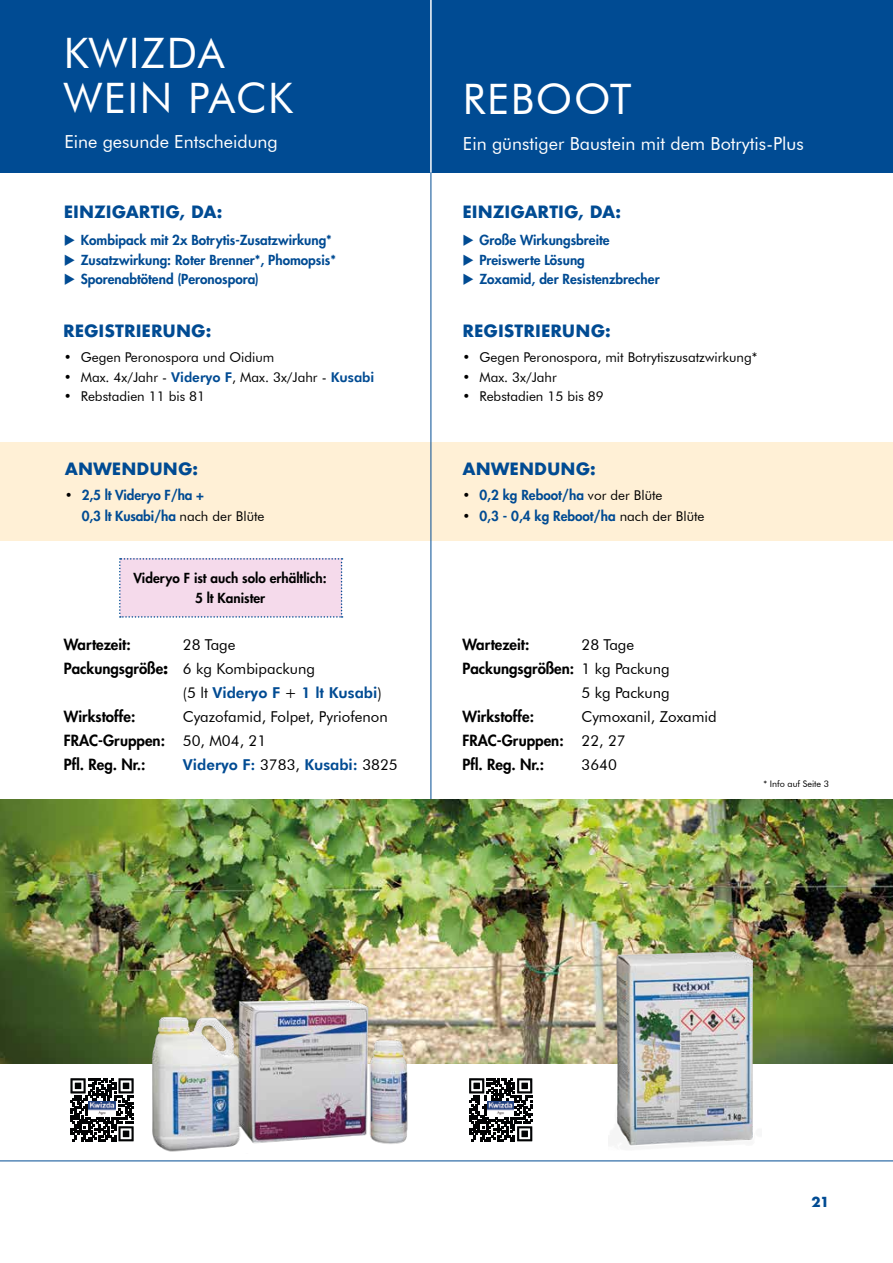
<style>
.page{position:relative;width:893px;height:1263px;background:#fff}
.page>*{position:absolute;margin:0;border:0;box-sizing:border-box;transform-origin:0 0}
.t1{font:42px/45px "Futura BT";letter-spacing:.04em;color:#fff}
.t2{font:18px "Futura BT";color:#fff}
.t3{font:700 16.5px "Futura";color:#004b93}
.t4{font:800 15px/24px "Futura Std";color:#000}
.t5{font:15px "Futura BT";color:#000}
.t6{font:800 15px "Futura BT";color:#004b93}
.t7{font:800 13.5px/21px "Futura Std";color:#004b93}
.t8{font:13.5px "Futura BT";color:#000}
.t9{font:800 13.5px/19.5px "Futura Std";color:#000;text-align:center}
.t10{font:700 13.5px "Futura";color:#004b93}
.t11{font:9px "Futura BT";color:#000}
.s1{font-weight:800;color:#004b93}
.s2{font-family:"Futura BT";font-weight:400;color:#000}
.s3{font-family:"Futura Std";font-weight:800}
.s4{font-family:"Futura";font-weight:700}
.s5{font-weight:400;color:#000}
.s6{font-family:"Futura BT";font-weight:400}
</style>
<div class="page">
<div style="left:0;top:0;width:893px;height:173px;background:#004b93"></div>
<hr style="left:431px;top:0;width:1px;height:173px;background:#fff">
<hr style="left:0;top:1160px;width:893px;height:1px;background:#004b93">
<div style="left:0;top:443px;width:893px;height:98px;background:#fff0d6"></div>
<hr style="left:431px;top:173px;width:1px;height:695px;background:#004b93">
<img style="left:0;top:799px;width:893px;height:264px">
<img style="left:608px;top:944px;width:154px;height:202px">
<img style="left:144px;top:992px;width:269px;height:160px">
<svg style="left:70px;top:1078px;width:64px;height:63px"></svg>
<img style="left:89px;top:1102px;width:26px;height:14px">
<svg style="left:469px;top:1078px;width:63px;height:63px"></svg>
<img style="left:487px;top:1102px;width:27px;height:14px">
<div style="left:119px;top:558px;width:224px;height:60px;background:#f5daeb"></div>
<h1 class="t1" style="left:64px;top:30px;width:231px">KWIZDA<br>WEIN PACK</h1>
<h2 class="t2" style="left:64px;top:131px;width:215px">Eine gesunde Entscheidung</h2>
<h1 class="t1" style="left:463px;top:76px;width:170px">REBOOT</h1>
<h2 class="t2" style="left:463px;top:132px;width:342px">Ein günstiger Baustein mit dem Botrytis-Plus</h2>
<p class="t3" style="left:64px;top:200px;width:160px">EINZIGARTIG, DA:</p>
<p class="t3" style="left:462px;top:200px;width:160px">EINZIGARTIG, DA:</p>
<p class="t7" style="left:462px;top:230px;width:149px">◆ Große Wirkungsbreite</p>
<p class="t7" style="left:462px;top:249px;width:124px">◆ Preiswerte Lösung</p>
<p class="t7" style="left:462px;top:269px;width:199px">◆ Zoxamid, der Resistenzbrecher</p>
<p class="t7" style="left:64px;top:230px;width:270px">◆ Kombipack mit 2x Botrytis-Zusatzwirkung*</p>
<p class="t7" style="left:64px;top:249px;width:274px">◆ Zusatzwirkung: Roter Brenner*, Phomopsis*</p>
<p class="t7" style="left:64px;top:268px;width:197px">◆ Sporenabtötend (Peronospora)</p>
<p class="t3" style="left:63px;top:319px;width:150px">REGISTRIERUNG:</p>
<p class="t3" style="left:462px;top:319px;width:150px">REGISTRIERUNG:</p>
<p class="t8" style="left:64px;top:349px;width:212px">• Gegen Peronospora und Oidium</p>
<p class="t8" style="left:64px;top:369px;width:312px">• Max. 4x/Jahr - <span class="s1">Videryo F</span>, Max. 3x/Jahr - <span class="s1">Kusabi</span></p>
<p class="t8" style="left:64px;top:388px;width:143px">• Rebstadien 11 bis 81</p>
<p class="t8" style="left:462px;top:349px;width:296px">• Gegen Peronospora, mit Botrytiszusatzwirkung*</p>
<p class="t8" style="left:462px;top:369px;width:96px">• Max. 3x/Jahr</p>
<p class="t8" style="left:462px;top:388px;width:143px">• Rebstadien 15 bis 89</p>
<p class="t3" style="left:65px;top:457px;width:135px">ANWENDUNG:</p>
<p class="t3" style="left:462px;top:457px;width:135px">ANWENDUNG:</p>
<p class="t7" style="left:82px;top:484px;width:184px;text-indent:-17px"><span class="s2">•</span> 2,5 lt Videryo F/ha +<br>0,3 lt Kusabi/ha <span class="s2">nach der Blüte</span></p>
<p class="t7" style="left:462px;top:484px;width:202px"><span class="s2">•</span> 0,2 kg Reboot/ha <span class="s2">vor der Blüte</span></p>
<p class="t7" style="left:462px;top:505px;width:244px"><span class="s2">•</span> 0,3 - 0,4 kg Reboot/ha <span class="s2">nach der Blüte</span></p>
<p class="t9" style="left:133px;top:569px;width:195px">Videryo F ist auch solo erhältlich:<br>5 lt Kanister</p>
<p class="t4" style="left:64px;top:632px;width:68px">Wartezeit:</p>
<p class="t5" style="left:183px;top:635px;width:54px">28 Tage</p>
<p class="t5" style="left:64px;top:659px;width:253px"><span class="s3">Packungsgröße</span><span class="s4">:</span> 6 kg Kombipackung</p>
<p class="t6" style="left:183px;top:683px;width:200px"><span class="s5">(5 lt</span> Videryo F <span class="s5">+</span> 1 lt Kusabi<span class="s5">)</span></p>
<p class="t4" style="left:64px;top:704px;width:73px">Wirkstoffe:</p>
<p class="t5" style="left:183px;top:707px;width:206px">Cyazofamid, Folpet, Pyriofenon</p>
<p class="t4" style="left:64px;top:728px;width:204px">FRAC-Gruppen: <span class="s6">50, M04, 21<br></span>Pfl. Reg. Nr.:</p>
<p class="t6" style="left:183px;top:755px;width:216px">Videryo F: <span class="s5">3783,</span> Kusabi: <span class="s5">3825</span></p>
<p class="t4" style="left:462px;top:632px;width:68px">Wartezeit:</p>
<p class="t5" style="left:581px;top:635px;width:54px">28 Tage</p>
<p class="t4" style="left:462px;top:656px;width:209px">Packungsgrößen: <span class="s6">1 kg Packung</span></p>
<p class="t5" style="left:581px;top:683px;width:90px">5 kg Packung</p>
<p class="t4" style="left:462px;top:704px;width:73px">Wirkstoffe:</p>
<p class="t5" style="left:581px;top:707px;width:137px">Cymoxanil, Zoxamid</p>
<p class="t4" style="left:462px;top:728px;width:165px">FRAC-Gruppen: <span class="s6">22, 27<br></span>Pfl. Reg. Nr.:</p>
<p class="t5" style="left:581px;top:755px;width:37px">3640</p>
<p class="t11" style="left:763px;top:778px;width:67px">* Info auf Seite 3</p>
<p class="t10" style="left:812px;top:1192px;width:19px">21</p>
</div>
